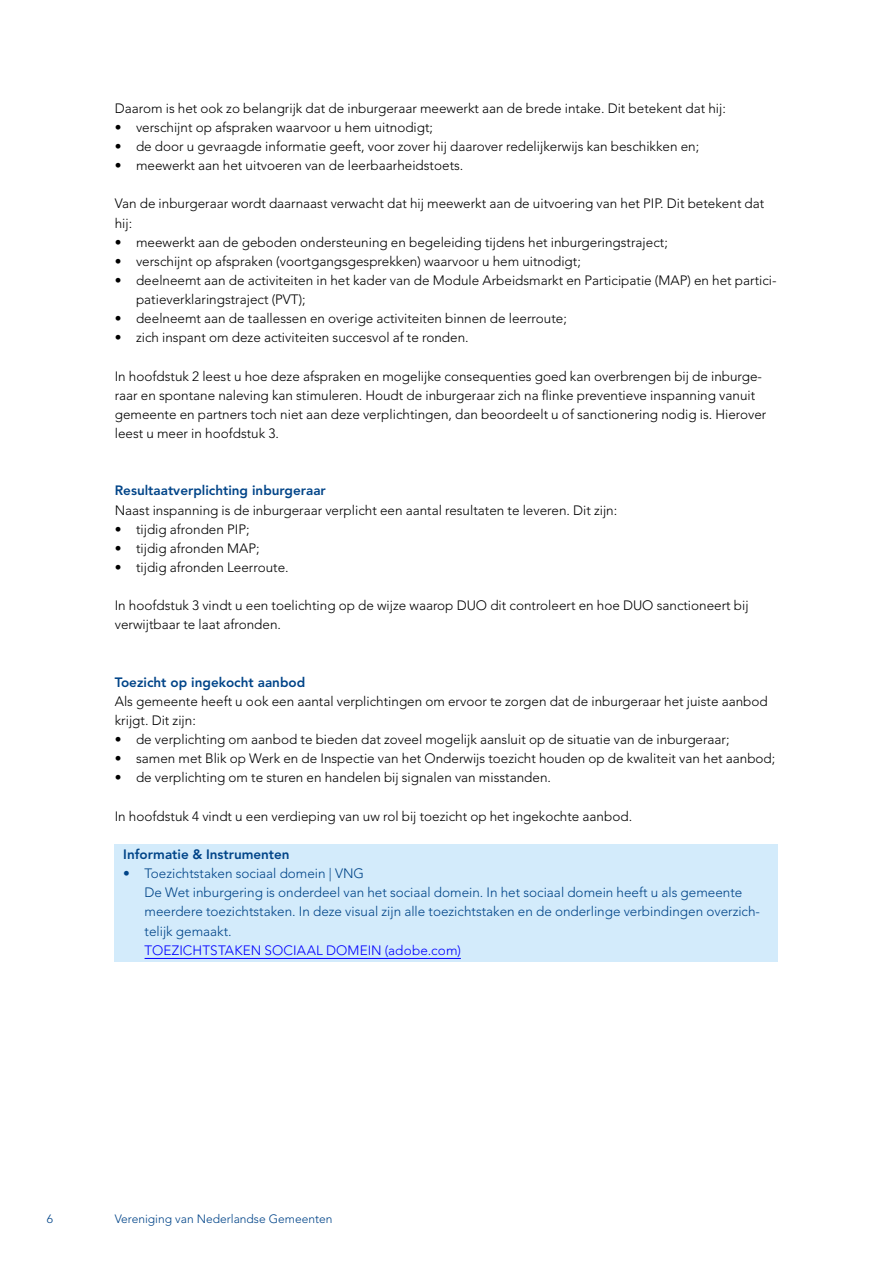
<style>
.page{position:relative;width:893px;height:1263px;background:#fff}
.page>*{position:absolute;margin:0;border:0;box-sizing:border-box;transform-origin:0 0}
.VNG_-_Broodtekst{font:300 13.5px/19.2px "Avenir LT Std";color:#000}
.t1{font:300 13.5px/19.2px "Avenir LT Std";color:#048}
.H2_-_VNG_-_Tussen_1{font:800 13.5px "Avenir LT Std";color:#048}
.VNG_-_Aceer_kop{font:800 13.5px "Avenir LT Std";color:#048}
.t2{font:300 12px "Avenir LT Std";color:#048}
.s1{color:#00f}
</style>
<div class="page">
<div style="left:115px;top:844px;width:663px;height:22px;background:#d3ebfb"></div>
<div style="left:115px;top:864px;width:663px;height:98px;background:#d3ebfb"></div>
<hr style="left:145px;top:958px;width:316px;height:1px;background:#00f">
<p class="VNG_-_Broodtekst" style="left:115px;top:98px;width:613px">Daarom is het ook zo belangrijk dat de inburgeraar meewerkt aan de brede intake. Dit betekent dat hij:</p>
<p class="VNG_-_Broodtekst" style="left:115px;top:118px;width:320px">• verschijnt op afspraken waarvoor u hem uitnodigt;</p>
<p class="VNG_-_Broodtekst" style="left:115px;top:137px;width:586px">• de door u gevraagde informatie geeft, voor zover hij daarover redelijkerwijs kan beschikken en;</p>
<p class="VNG_-_Broodtekst" style="left:115px;top:156px;width:350px">• meewerkt aan het uitvoeren van de leerbaarheidstoets.</p>
<p class="VNG_-_Broodtekst" style="left:115px;top:194px;width:651px">Van de inburgeraar wordt daarnaast verwacht dat hij meewerkt aan de uitvoering van het PIP. Dit betekent dat hij:</p>
<p class="VNG_-_Broodtekst" style="left:115px;top:232px;width:555px">• meewerkt aan de geboden ondersteuning en begeleiding tijdens het inburgeringstraject;</p>
<p class="VNG_-_Broodtekst" style="left:115px;top:252px;width:468px">• verschijnt op afspraken (voortgangsgesprekken) waarvoor u hem uitnodigt;</p>
<p class="VNG_-_Broodtekst" style="left:136px;top:271px;width:642px;text-indent:-21px">• deelneemt aan de activiteiten in het kader van de Module Arbeidsmarkt en Participatie (MAP) en het partici&shy;patieverklaringstraject (PVT);</p>
<p class="VNG_-_Broodtekst" style="left:115px;top:309px;width:454px">• deelneemt aan de taallessen en overige activiteiten binnen de leerroute;</p>
<p class="VNG_-_Broodtekst" style="left:115px;top:328px;width:355px">• zich inspant om deze activiteiten succesvol af te ronden.</p>
<p class="VNG_-_Broodtekst" style="left:115px;top:366px;width:653px">In hoofdstuk 2 leest u hoe deze afspraken en mogelijke consequenties goed kan overbrengen bij de inburge&shy;raar en spontane naleving kan stimuleren. Houdt de inburgeraar zich na flinke preventieve inspanning vanuit gemeente en partners toch niet aan deze verplichtingen, dan beoordeelt u of sanctionering nodig is. Hierover leest u meer in hoofdstuk 3.</p>
<h2 class="H2_-_VNG_-_Tussen_1" style="left:115px;top:483px;width:213px">Resultaatverplichting inburgeraar</h2>
<p class="VNG_-_Broodtekst" style="left:115px;top:500px;width:504px">Naast inspanning is de inburgeraar verplicht een aantal resultaten te leveren. Dit zijn:</p>
<p class="VNG_-_Broodtekst" style="left:115px;top:519px;width:136px">• tijdig afronden PIP;</p>
<p class="VNG_-_Broodtekst" style="left:115px;top:539px;width:146px">• tijdig afronden MAP;</p>
<p class="VNG_-_Broodtekst" style="left:115px;top:558px;width:175px">• tijdig afronden Leerroute.</p>
<p class="VNG_-_Broodtekst" style="left:115px;top:596px;width:635px">In hoofdstuk 3 vindt u een toelichting op de wijze waarop DUO dit controleert en hoe DUO sanctioneert bij verwijtbaar te laat afronden.</p>
<h2 class="H2_-_VNG_-_Tussen_1" style="left:115px;top:674px;width:192px">Toezicht op ingekocht aanbod</h2>
<p class="VNG_-_Broodtekst" style="left:115px;top:692px;width:654px">Als gemeente heeft u ook een aantal verplichtingen om ervoor te zorgen dat de inburgeraar het juiste aanbod krijgt. Dit zijn:</p>
<p class="VNG_-_Broodtekst" style="left:115px;top:730px;width:616px">• de verplichting om aanbod te bieden dat zoveel mogelijk aansluit op de situatie van de inburgeraar;</p>
<p class="VNG_-_Broodtekst" style="left:115px;top:749px;width:662px">• samen met Blik op Werk en de Inspectie van het Onderwijs toezicht houden op de kwaliteit van het aanbod;</p>
<p class="VNG_-_Broodtekst" style="left:115px;top:768px;width:438px">• de verplichting om te sturen en handelen bij signalen van misstanden.</p>
<p class="VNG_-_Broodtekst" style="left:115px;top:806px;width:519px">In hoofdstuk 4 vindt u een verdieping van uw rol bij toezicht op het ingekochte aanbod.</p>
<h1 class="VNG_-_Aceer_kop" style="left:123px;top:846px;width:168px">Informatie &amp; Instrumenten</h1>
<p class="t1" style="left:145px;top:864px;width:617px;text-indent:-21px">• Toezichtstaken sociaal domein | VNG<br>De Wet inburgering is onderdeel van het sociaal domein. In het sociaal domein heeft u als gemeente meerdere toezichtstaken. In deze visual zijn alle toezichtstaken en de onderlinge verbindingen overzich&shy;telijk gemaakt.<br><span class="s1">TOEZICHTSTAKEN SOCIAAL DOMEIN (adobe.com)</span></p>
<p class="t2" style="left:47px;top:1211px;width:8px">6</p>
<p class="t2" style="left:115px;top:1211px;width:219px">Vereniging van Nederlandse Gemeenten</p>
</div>
